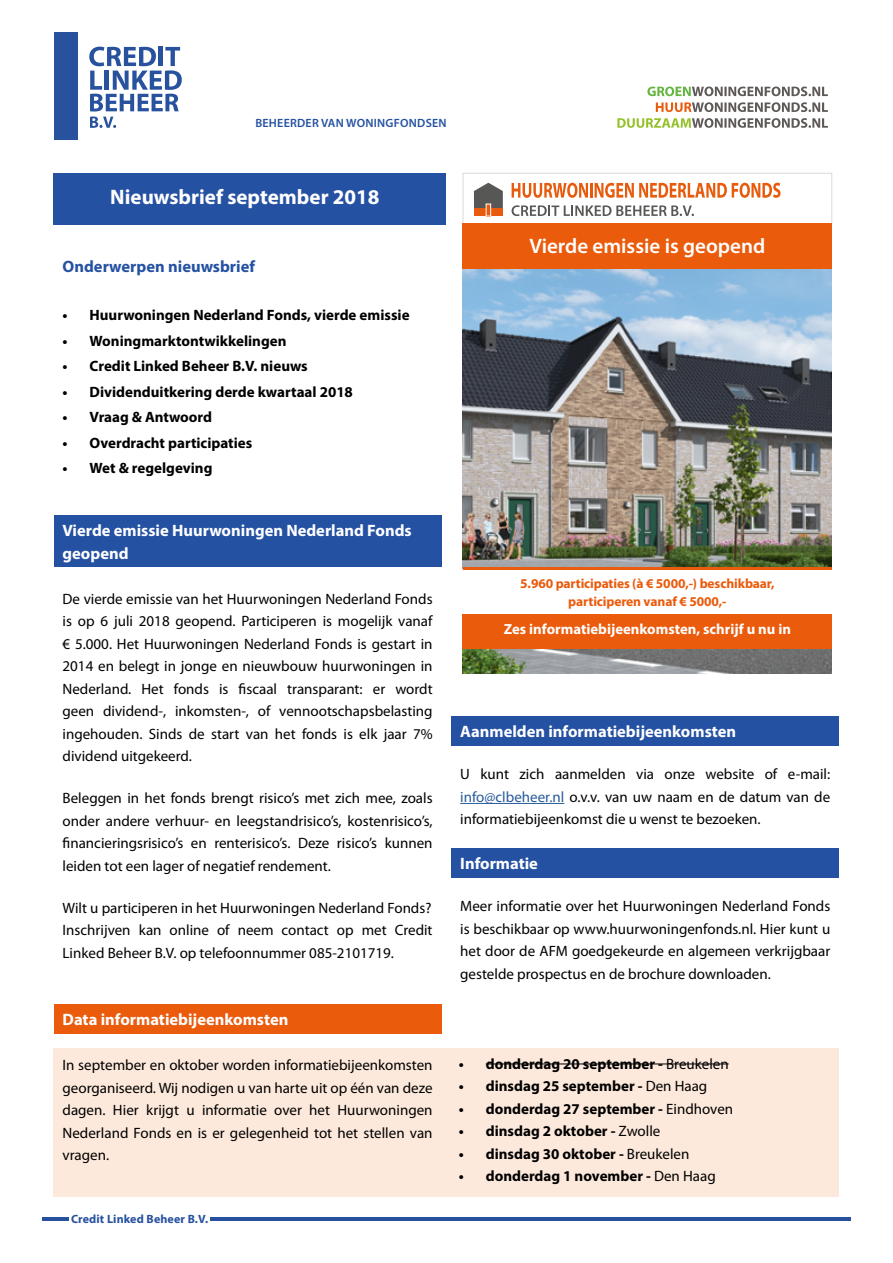
<style>
.page{position:relative;width:893px;height:1263px;background:#fff}
.page>*{position:absolute;margin:0;border:0;box-sizing:border-box;transform-origin:0 0}
.t1{font:700 21px "Myriad Pro";color:#fff}
.t2{font:600 21px "Myriad Pro";color:#fff}
.t3{font:700 16.5px/22.5px "Myriad Pro";color:#fff}
.t4{font:700 16.5px "Myriad Pro";color:#2551a3}
.t5{font:15px/22.5px "Myriad Pro";color:#000;text-align:justify}
.t6{font:700 15px "Myriad Pro";color:#000}
.t7{font:700 14.7px "Myriad Pro";color:#fff}
.t8{font:700 13.5px/18px "Myriad Pro";letter-spacing:-.01em;color:#ea5b0c;text-align:center}
.t9{font:600 12px "Myriad Pro";letter-spacing:.02em;color:#2551a3}
.t10{font:700 12px "Myriad Pro";letter-spacing:.01em;color:#27519f}
.s1{color:#275b9b}
.s2{font-weight:400}
</style>
<div class="page">
<hr style="left:210px;top:1217px;width:640px;height:4px;background:#27519f">
<hr style="left:43px;top:1217px;width:26px;height:4px;background:#27519f">
<div style="left:54px;top:173px;width:392px;height:51px;background:#2551a3"></div>
<div style="left:54px;top:1048px;width:785px;height:148px;background:#fde9db"></div>
<div style="left:54px;top:33px;width:24px;height:107px;background:#28519e"></div>
<svg style="left:89px;top:47px;width:93px;height:81px"></svg>
<svg style="left:512px;top:183px;width:268px;height:15px"></svg>
<svg style="left:474px;top:183px;width:29px;height:25px"></svg>
<div style="left:474px;top:208px;width:29px;height:8px;background:#e95b0c"></div>
<div style="left:486px;top:204px;width:5px;height:12px;background:#ea5b0b"></div>
<div style="left:486px;top:204px;width:5px;height:12px;border:1px solid #fff"></div>
<svg style="left:512px;top:205px;width:182px;height:11px"></svg>
<div style="left:463px;top:173px;width:369px;height:51px;border:1px solid #dadada"></div>
<img style="left:463px;top:268px;width:369px;height:406px">
<div style="left:460px;top:569px;width:374px;height:48px;background:#fff"></div>
<div style="left:463px;top:223px;width:369px;height:45px;background:#ea5b0c"></div>
<hr style="left:463px;top:567px;width:369px;height:3px;background:#ea5b0c">
<div style="left:463px;top:614px;width:369px;height:34px;background:#ea5b0c"></div>
<div style="left:54px;top:515px;width:387px;height:52px;background:#2551a3"></div>
<div style="left:54px;top:1004px;width:387px;height:30px;background:#ea5b0c"></div>
<div style="left:452px;top:716px;width:387px;height:30px;background:#2551a3"></div>
<hr style="left:460px;top:803px;width:104px;height:1px;background:#275b9b">
<div style="left:452px;top:848px;width:387px;height:30px;background:#2551a3"></div>
<hr style="left:486px;top:1063px;width:243px;height:1px;background:#000">
<svg style="left:647px;top:87px;width:181px;height:9px"></svg>
<svg style="left:656px;top:102px;width:172px;height:10px"></svg>
<svg style="left:617px;top:118px;width:211px;height:10px"></svg>
<p class="t9" style="left:255px;top:116px;width:193px">BEHEERDER VAN WONINGFONDSEN</p>
<h1 class="t1" style="left:110px;top:184px;width:271px">Nieuwsbrief september 2018</h1>
<p class="t4" style="left:63px;top:256px;width:194px">Onderwerpen nieuwsbrief</p>
<p class="t6" style="left:63px;top:305px;width:348px">• Huurwoningen Nederland Fonds, vierde emissie</p>
<p class="t6" style="left:63px;top:331px;width:225px">• Woningmarktontwikkelingen</p>
<p class="t6" style="left:63px;top:356px;width:247px">• Credit Linked Beheer B.V. nieuws</p>
<p class="t6" style="left:63px;top:382px;width:292px">• Dividenduitkering derde kwartaal 2018</p>
<p class="t6" style="left:63px;top:407px;width:151px">• Vraag &amp; Antwoord</p>
<p class="t6" style="left:63px;top:433px;width:191px">• Overdracht participaties</p>
<p class="t6" style="left:63px;top:458px;width:151px">• Wet &amp; regelgeving</p>
<p class="t3" style="left:63px;top:519px;width:351px">Vierde emissie Huurwoningen Nederland Fonds geopend</p>
<p class="t5" style="left:63px;top:588px;width:372px">De vierde emissie van het Huurwoningen Nederland Fonds is op 6 juli 2018 geopend. Participeren is mogelijk vanaf € 5.000. Het Huurwoningen Nederland Fonds is gestart in 2014 en belegt in jonge en nieuwbouw huurwoningen in Nederland. Het fonds is fiscaal transparant: er wordt geen dividend-, inkomsten-, of vennootschapsbelasting ingehouden. Sinds de start van het fonds is elk jaar 7% dividend uitgekeerd.</p>
<p class="t5" style="left:63px;top:787px;width:372px">Beleggen in het fonds brengt risico’s met zich mee, zoals onder andere verhuur- en leegstandrisico’s, kostenrisico’s, financieringsrisico’s en renterisico’s. Deze risico’s kunnen leiden tot een lager of negatief rendement.</p>
<p class="t5" style="left:63px;top:897px;width:372px">Wilt u participeren in het Huurwoningen Nederland Fonds?<br>Inschrijven kan online of neem contact op met Credit Linked Beheer B.V. op telefoonnummer 085-2101719.</p>
<p class="t3" style="left:63px;top:1008px;width:227px">Data informatiebijeenkomsten</p>
<p class="t5" style="left:63px;top:1054px;width:372px">In september en oktober worden informatiebijeenkomsten georganiseerd. Wij nodigen u van harte uit op één van deze dagen. Hier krijgt u informatie over het Huurwoningen Nederland Fonds en is er gelegenheid tot het stellen van vragen.</p>
<p class="t10" style="left:71px;top:1211px;width:139px">Credit Linked Beheer B.V.</p>
<h1 class="t2" style="left:530px;top:233px;width:237px">Vierde emissie is geopend</h1>
<p class="t8" style="left:520px;top:573px;width:256px">5.960 participaties (à € 5000,-) beschikbaar, participeren vanaf € 5000,-</p>
<p class="t7" style="left:504px;top:620px;width:289px">Zes informatiebijeenkomsten, schrijf u nu in</p>
<p class="t3" style="left:460px;top:720px;width:277px">Aanmelden informatiebijeenkomsten</p>
<p class="t5" style="left:460px;top:763px;width:371px">U kunt zich aanmelden via onze website of e-mail: <span class="s1">info@clbeheer.nl</span> o.v.v. van uw naam en de datum van de informatiebijeenkomst die u wenst te bezoeken.</p>
<p class="t3" style="left:460px;top:852px;width:79px">Informatie</p>
<p class="t5" style="left:460px;top:895px;width:372px">Meer informatie over het Huurwoningen Nederland Fonds is beschikbaar op www.huurwoningenfonds.nl. Hier kunt u het door de AFM goedgekeurde en algemeen verkrijgbaar gestelde prospectus en de brochure downloaden.</p>
<p class="t6" style="left:459px;top:1054px;width:271px">• donderdag 20 september - <span class="s2">Breukelen</span></p>
<p class="t6" style="left:459px;top:1077px;width:250px">• dinsdag 25 september - <span class="s2">Den Haag</span></p>
<p class="t6" style="left:459px;top:1099px;width:276px">• donderdag 27 september - <span class="s2">Eindhoven</span></p>
<p class="t6" style="left:459px;top:1122px;width:203px">• dinsdag 2 oktober - <span class="s2">Zwolle</span></p>
<p class="t6" style="left:459px;top:1144px;width:232px">• dinsdag 30 oktober - <span class="s2">Breukelen</span></p>
<p class="t6" style="left:459px;top:1167px;width:258px">• donderdag 1 november - <span class="s2">Den Haag</span></p>
</div>
